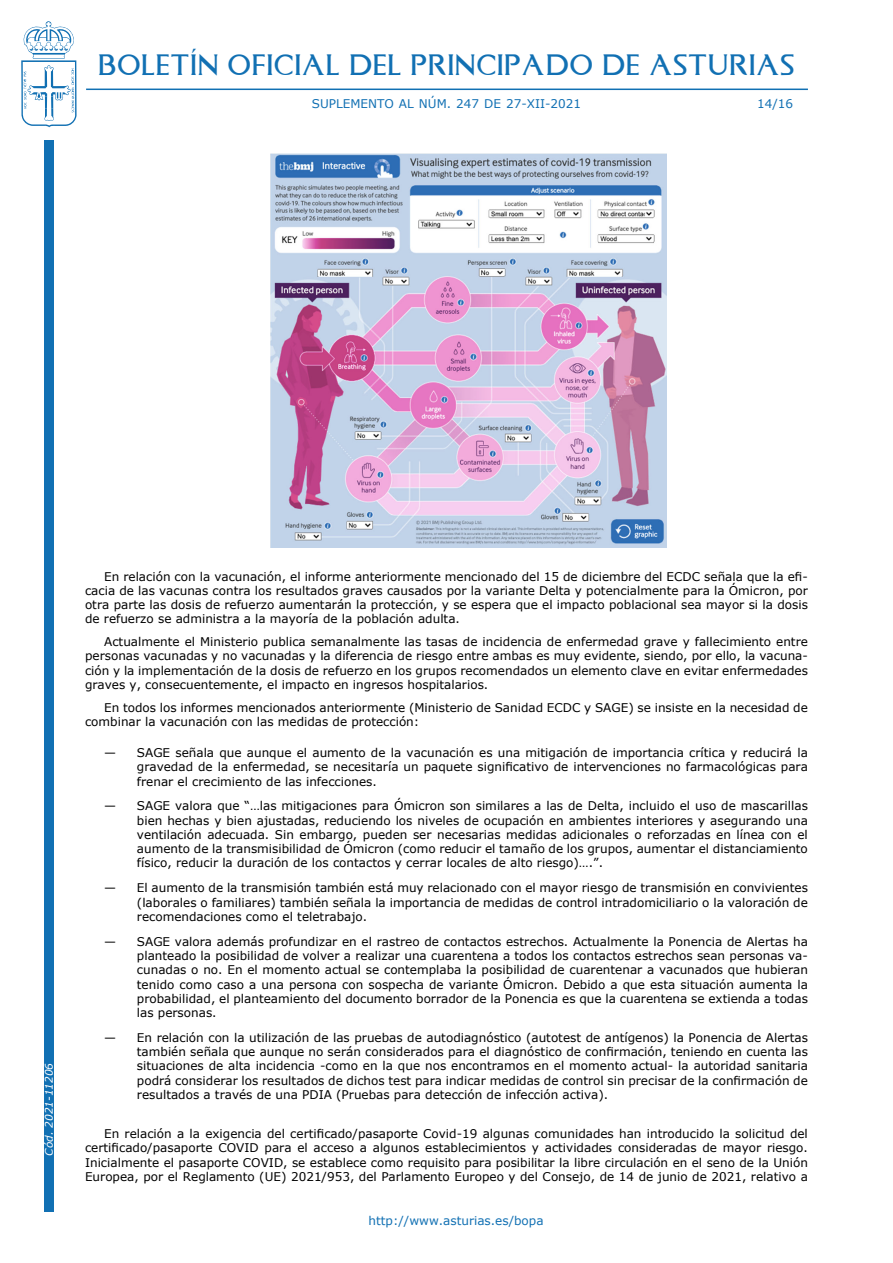
<style>
.page{position:relative;width:893px;height:1263px;background:#fff}
.page>*{position:absolute;margin:0;border:0;box-sizing:border-box;transform-origin:0 0}
.t1{font:24px "Asturica";letter-spacing:.05em;color:#1170b3}
.Lista_Nivel1{font:12px/14.2px "Verdana";color:#000;text-align:justify}
.Parrafo{font:12px/14.2px "Verdana";color:#000;text-align:justify}
.t2{font:12px "Verdana";color:#1170b3}
.t3{font:italic 10.5px "Verdana";color:#fff}
</style>
<div class="page">
<div style="left:44px;top:140px;width:10px;height:1072px;background:#1170b3"></div>
<svg style="left:21px;top:21px;width:56px;height:106px"></svg>
<hr style="left:86px;top:89px;width:722px;height:1px;background:#1170b3">
<img style="left:271px;top:153px;width:395px;height:394px">
<h1 class="t1" style="left:98px;top:49px;width:697px">BOLETÍN OFICIAL DEL PRINCIPADO DE ASTURIAS</h1>
<p class="t2" style="left:312px;top:95px;width:271px">SUPLEMENTO AL n úm . 247 de 27-xii-2021</p>
<p class="t2" style="left:757px;top:95px;width:37px">14/16</p>
<p class="t3" style="left:42px;top:1155px;width:94px;rotate:-90deg">Cód. 2021-11206</p>
<p class="Parrafo" style="left:85px;top:569px;width:724px;text-indent:19px">En relación con la vacunación, el informe anteriormente mencionado del 15 de diciembre del ECDC señala que la efi&shy;cacia de las vacunas contra los resultados graves causados por la variante Delta y potencialmente para la Ómicron, por otra parte las dosis de refuerzo aumentarán la protección, y se espera que el impacto poblacional sea mayor si la dosis de refuerzo se administra a la mayoría de la población adulta.</p>
<p class="Parrafo" style="left:85px;top:634px;width:724px;text-indent:19px">Actualmente el Ministerio publica semanalmente las tasas de incidencia de enfermedad grave y fallecimiento entre personas vacunadas y no vacunadas y la diferencia de riesgo entre ambas es muy evidente, siendo, por ello, la vacuna&shy;ción y la implementación de la dosis de refuerzo en los grupos recomendados un elemento clave en evitar enfermedades graves y, consecuentemente, el impacto en ingresos hospitalarios.</p>
<p class="Parrafo" style="left:85px;top:700px;width:724px;text-indent:19px">En todos los informes mencionados anteriormente (Ministerio de Sanidad ECDC y SAGE) se insiste en la necesidad de combinar la vacunación con las medidas de protección:</p>
<p class="Lista_Nivel1" style="left:137px;top:745px;width:672px;text-indent:-33px">— SAGE señala que aunque el aumento de la vacunación es una mitigación de importancia crítica y reducirá la gravedad de la enfermedad, se necesitaría un paquete significativo de intervenciones no farmacológicas para frenar el crecimiento de las infecciones.</p>
<p class="Lista_Nivel1" style="left:137px;top:799px;width:672px;text-indent:-33px">— SAGE valora que “…las mitigaciones para Ómicron son similares a las de Delta, incluido el uso de mascarillas bien hechas y bien ajustadas, reduciendo los niveles de ocupación en ambientes interiores y asegurando una ventilación adecuada. Sin embargo, pueden ser necesarias medidas adicionales o reforzadas en línea con el aumento de la transmisibilidad de Ómicron (como reducir el tamaño de los grupos, aumentar el distanciamiento físico, reducir la duración de los contactos y cerrar locales de alto riesgo)….”.</p>
<p class="Lista_Nivel1" style="left:137px;top:881px;width:672px;text-indent:-33px">— El aumento de la transmisión también está muy relacionado con el mayor riesgo de transmisión en convivientes (laborales o familiares) también señala la importancia de medidas de control intradomiciliario o la valoración de recomendaciones como el teletrabajo.</p>
<p class="Lista_Nivel1" style="left:137px;top:934px;width:672px;text-indent:-33px">— SAGE valora además profundizar en el rastreo de contactos estrechos. Actualmente la Ponencia de Alertas ha planteado la posibilidad de volver a realizar una cuarentena a todos los contactos estrechos sean personas va&shy;cunadas o no. En el momento actual se contemplaba la posibilidad de cuarentenar a vacunados que hubieran tenido como caso a una persona con sospecha de variante Ómicron. Debido a que esta situación aumenta la probabilidad, el planteamiento del documento borrador de la Ponencia es que la cuarentena se extienda a todas las personas.</p>
<p class="Lista_Nivel1" style="left:137px;top:1030px;width:672px;text-indent:-33px">— En relación con la utilización de las pruebas de autodiagnóstico (autotest de antígenos) la Ponencia de Alertas también señala que aunque no serán considerados para el diagnóstico de confirmación, teniendo en cuenta las situaciones de alta incidencia -como en la que nos encontramos en el momento actual- la autoridad sanitaria podrá considerar los resultados de dichos test para indicar medidas de control sin precisar de la confirmación de resultados a través de una PDIA (Pruebas para detección de infección activa).</p>
<p class="Parrafo" style="left:85px;top:1126px;width:724px;text-indent:19px">En relación a la exigencia del certificado/pasaporte Covid-19 algunas comunidades han introducido la solicitud del certificado/pasaporte COVID para el acceso a algunos establecimientos y actividades consideradas de mayor riesgo.<br>Inicialmente el pasaporte COVID, se establece como requisito para posibilitar la libre circulación en el seno de la Unión Europea, por el Reglamento (UE) 2021/953, del Parlamento Europeo y del Consejo, de 14 de junio de 2021, relativo a</p>
<p class="t2" style="left:369px;top:1212px;width:177px">http://www.asturias.es/bopa</p>
</div>
